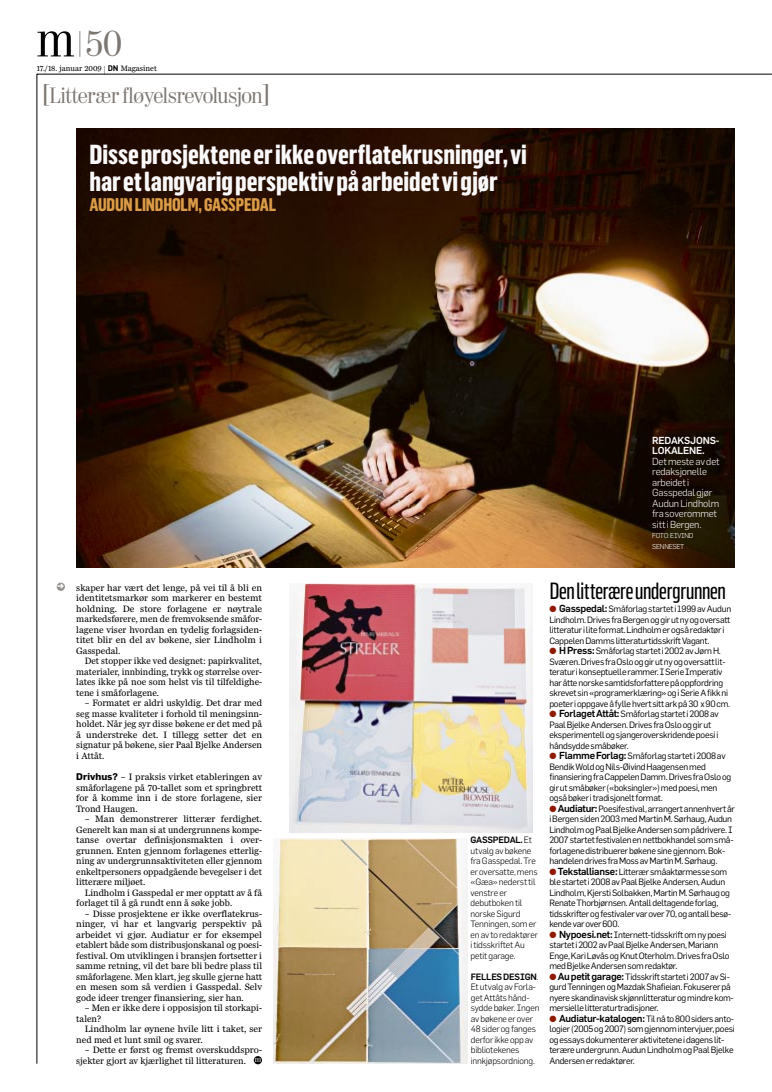
<style>
.page{position:relative;width:772px;height:1092px;background:#fff}
.page>*{position:absolute;margin:0;border:0;box-sizing:border-box;transform-origin:0 0}
.t1{font:36px "Globe Madison Titling Roman";color:#7d7772}
.t2{font:800 condensed 27px/27px "Flama";color:#faf9fa}
.t3{font:23px "Flama Condensed Basic";letter-spacing:-.035em;color:#000}
.t4{font:22px "Globe Madison Titling Roman";letter-spacing:-.015em;color:#7d7772}
.t5{font:800 condensed 18px "Flama";letter-spacing:-.01em;color:#db9c47}
.t6{font:300 10px/10.5px "Flama";letter-spacing:-.015em;color:#faf9fa}
.t7{font:500 10px/10.5px "Flama";letter-spacing:-.02em;color:#faf9fa}
.t8{font:9.5px/10.5px "Miller Daily Two";color:#000;text-align:justify}
.t9{font:9px/10.5px "Flama";letter-spacing:-.025em;color:#000}
.t10{font:300 9px/10.5px "Flama";letter-spacing:-.015em;color:#000}
.t11{font:8px "Miller Daily Two";color:#000}
.t12{font:7.8px "Globe Madison Titling Roman";color:#faf9fa;scale:1.1 1}
.t13{font:300 7px/10.5px "Flama";letter-spacing:-.035em;color:#faf9fa}
.s1{font-size:50px;color:#000}
.s2{font-family:"Miller Daily Two";font-size:30px;color:#000}
.s3{font-size:10px}
.s4{font-family:"DIN";font-weight:700}
.s5{font-size:27px}
.s6{font-family:"Flama";font-weight:700}
.s7{font-weight:500}
.s8{font-weight:500;font-size:10px}
</style>
<div class="page">
<hr style="left:37px;top:74px;width:734px;height:1px;background:#000">
<hr style="left:37px;top:74px;width:1px;height:989px;background:#000">
<img style="left:289px;top:584px;width:243px;height:248px">
<img style="left:76px;top:129px;width:658px;height:438px">
<img style="left:273px;top:838px;width:194px;height:225px">
<svg style="left:57px;top:582px;width:8px;height:9px"></svg>
<svg style="left:253px;top:1055px;width:9px;height:9px"></svg>
<svg style="left:57px;top:584px;width:7px;height:5px"></svg>
<h1 class="t1" style="left:37px;top:24px;width:87px"><span class="s1">m</span><span class="s2">|</span> 50</h1>
<p class="t11" style="left:37px;top:64px;width:121px">17./18. januar 2009 <span class="s3">|</span> <span class="s4">DN</span> Magasinet</p>
<h3 class="t4" style="left:43px;top:83px;width:229px"><span class="s5">[</span>Litterær fløyelsrevolusjon<span class="s5">]</span></h3>
<h2 class="t2" style="left:89px;top:140px;width:438px">Disse prosjektene er ikke overflatekrusninger, vi har et langvarig perspektiv på arbeidet vi gjør</h2>
<h3 class="t5" style="left:89px;top:194px;width:188px">AUDUN LINDHOLM, GASSPEDAL</h3>
<p class="t8" style="left:76px;top:582px;width:187px">skaper har vært det lenge, på vei til å bli en identitetsmarkør som markerer en bestemt holdning. De store forlagene er nøytrale markedsførere, men de fremvoksende småfor&shy;lagene viser hvordan en tydelig forlagsiden&shy;titet blir en del av bøkene, sier Lindholm i Gasspedal.</p>
<p class="t8" style="left:76px;top:655px;width:187px;text-indent:9px">Det stopper ikke ved designet: papirkvalitet, materialer, innbinding, trykk og størrelse over&shy;lates ikke på noe som helst vis til tilfeldighe&shy;tene i småforlagene.</p>
<p class="t8" style="left:76px;top:697px;width:187px;text-indent:9px">– Formatet er aldri uskyldig. Det drar med seg masse kvaliteter i forhold til meningsinn&shy;holdet. Når jeg syr disse bøkene er det med på å understreke det. I tillegg setter det en signatur på bøkene, sier Paal Bjelke Andersen i Attåt.</p>
<p class="t8" style="left:76px;top:771px;width:187px"><span class="s6">Drivhus?</span> – I praksis virket etableringen av småforlagene på 70-tallet som et springbrett for å komme inn i de store forlagene, sier Trond Haugen.</p>
<p class="t8" style="left:76px;top:813px;width:187px;text-indent:9px">– Man demonstrerer litterær ferdighet.<br>Generelt kan man si at undergrunnens kompe&shy;tanse overtar definisjonsmakten i over&shy;grunnen. Enten gjennom forlagenes etterlig&shy;ning av undergrunnsaktiviteten eller gjennom enkeltpersoners oppadgående bevegelser i det litterære miljøet.</p>
<p class="t8" style="left:76px;top:886px;width:187px;text-indent:9px">Lindholm i Gasspedal er mer opptatt av å få forlaget til å gå rundt enn å søke jobb.</p>
<p class="t8" style="left:76px;top:907px;width:187px;text-indent:9px">– Disse prosjektene er ikke overflatekrus&shy;ninger, vi har et langvarig perspektiv på arbeidet vi gjør. Audiatur er for eksempel etablert både som distribusjonskanal og poesi&shy;festival. Om utviklingen i bransjen fortsetter i samme retning, vil det bare bli bedre plass til småforlagene. Men klart, jeg skulle gjerne hatt en mesen som så verdien i Gasspedal. Selv gode ideer trenger finansiering, sier han.</p>
<p class="t8" style="left:76px;top:1002px;width:187px;text-indent:9px">– Men er ikke dere i opposisjon til storkapi&shy;talen?</p>
<p class="t8" style="left:76px;top:1023px;width:187px;text-indent:9px">Lindholm lar øynene hvile litt i taket, ser ned med et lunt smil og svarer.</p>
<p class="t8" style="left:76px;top:1044px;width:187px;text-indent:9px">– Dette er først og fremst overskuddspro&shy;sjekter gjort av kjærlighet til litteraturen.</p>
<p class="t12" style="left:254px;top:1054px;width:7px">m</p>
<p class="t10" style="left:470px;top:834px;width:69px"><span class="s7">GASSPEDAL.</span> Et utvalg av bøkene fra Gasspedal. Tre er oversatte, mens «Gæa» nederst til venstre er debutboken til norske Sigurd<br>Tenningen, som er en av to redaktører i tidsskriftet Au petit garage.</p>
<p class="t10" style="left:470px;top:970px;width:70px"><span class="s7">FELLES DESIGN</span>.<br>Etutvalg av Forla&shy;get Attåts hånd&shy;sydde bøker. Ingen av bøkene er over<br>48 sider og fanges derfor ikke opp av bibliotekenes innkjøpsordniong.</p>
<p class="t7" style="left:651px;top:435px;width:69px">REDAKSJONS-<br>LOKALENE.</p>
<p class="t6" style="left:651px;top:456px;width:69px">Det meste av det redaksjonelle arbeidet i<br>Gasspedal gjør<br>Audun Lindholm fra soverommet sitt i Bergen.</p>
<p class="t13" style="left:651px;top:530px;width:43px">FOTO: EIVIND<br>SENNESET</p>
<h3 class="t3" style="left:549px;top:577px;width:178px">Den litterære undergrunnen</h3>
<p class="t9" style="left:549px;top:603px;width:183px;text-indent:10px"><span class="s8">Gasspedal:</span> Småforlag startet i 1999 av Audun Lindholm. Drives fra Bergen og gir ut ny og oversatt litteratur i lite format. Lindholm er også redaktør i Cappelen Damms litteraturtidsskrift Vagant.</p>
<p class="t9" style="left:558px;top:645px;width:163px"><span class="s8">H Press:</span> Småforlag startet i 2002 av Jørn H.</p>
<p class="t9" style="left:549px;top:656px;width:178px">Sværen. Drives fra Oslo og gir ut ny og oversatt lit-</p>
<p class="t9" style="left:549px;top:666px;width:174px">teratur i konseptuelle rammer. I Serie Imperativ</p>
<p class="t9" style="left:549px;top:677px;width:175px">har åtte norske samtidsforfattere på oppfordring</p>
<p class="t9" style="left:549px;top:687px;width:180px">skrevet sin «programerklæring» og i Serie A fikk ni</p>
<p class="t9" style="left:549px;top:698px;width:182px">poeter i oppgave å fylle hvert sitt ark på 30 x 90 cm.</p>
<p class="t9" style="left:558px;top:708px;width:161px"><span class="s8">Forlaget Attåt:</span> Småforlag startet i 2008 av</p>
<p class="t9" style="left:549px;top:719px;width:163px">Paal Bjelke Andersen. Drives fra Oslo og gir ut</p>
<p class="t9" style="left:549px;top:729px;width:170px">eksperimentell og sjangeroverskridende poesi i</p>
<p class="t9" style="left:549px;top:740px;width:81px">håndsydde småbøker.</p>
<p class="t9" style="left:558px;top:750px;width:168px"><span class="s8">Flamme Forlag:</span> Småforlag startet i 2008 av</p>
<p class="t9" style="left:549px;top:761px;width:158px">Bendik Wold og Nils-Øivind Haagensen med</p>
<p class="t9" style="left:549px;top:771px;width:183px">finansiering fra Cappelen Damm. Drives fra Oslo og</p>
<p class="t9" style="left:549px;top:782px;width:169px">gir ut småbøker («boksingler») med poesi, men</p>
<p class="t9" style="left:549px;top:792px;width:115px">også bøker i tradisjonelt format.</p>
<p class="t9" style="left:557px;top:803px;width:178px"><span class="s8">Audiatur:</span> Poesifestival, arrangert annenhvert år</p>
<p class="t9" style="left:549px;top:813px;width:184px">i Bergen siden 2003 med Martin M. Sørhaug, Audun</p>
<p class="t9" style="left:549px;top:824px;width:185px">Lindholm og Paal Bjelke Andersen som pådrivere. I</p>
<p class="t9" style="left:549px;top:834px;width:185px">2007 startet festivalen en nettbokhandel som små-</p>
<p class="t9" style="left:549px;top:845px;width:177px">forlagene distribuerer bøkene sine gjennom. Bok-</p>
<p class="t9" style="left:549px;top:855px;width:169px">handelen drives fra Moss av Martin M. Sørhaug.</p>
<p class="t9" style="left:557px;top:866px;width:171px"><span class="s8">Tekstallianse:</span> Litterær småaktørmesse som</p>
<p class="t9" style="left:549px;top:876px;width:177px">ble startet i 2008 av Paal Bjelke Andersen, Audun</p>
<p class="t9" style="left:549px;top:887px;width:182px">Lindholm, Kjersti Solbakken, Martin M. Sørhaug og</p>
<p class="t9" style="left:549px;top:897px;width:170px">Renate Thorbjørnsen. Antall deltagende forlag,</p>
<p class="t9" style="left:549px;top:908px;width:183px">tidsskrifter og festivaler var over 70, og antall besø-</p>
<p class="t9" style="left:549px;top:918px;width:71px">kende var over 600.</p>
<p class="t9" style="left:558px;top:929px;width:169px"><span class="s8">Nypoesi.net:</span> Internett-tidsskrift om ny poesi</p>
<p class="t9" style="left:549px;top:939px;width:170px">startet i 2002 av Paal Bjelke Andersen, Mariann</p>
<p class="t9" style="left:549px;top:950px;width:182px">Enge, Kari Løvås og Knut Oterholm. Drives fra Oslo</p>
<p class="t9" style="left:549px;top:960px;width:129px">med Bjelke Andersen som redaktør.</p>
<p class="t9" style="left:557px;top:971px;width:173px"><span class="s8">Au petit garage:</span> Tidsskrift startet i 2007 av Si-</p>
<p class="t9" style="left:549px;top:981px;width:183px">gurd Tenningen og Mazdak Shafieian. Fokuserer på</p>
<p class="t9" style="left:549px;top:992px;width:186px">nyere skandinavisk skjønnlitteratur og mindre kom-</p>
<p class="t9" style="left:549px;top:1002px;width:111px">mersielle litteraturtradisjoner.</p>
<p class="t9" style="left:558px;top:1013px;width:176px"><span class="s8">Audiatur-katalogen:</span> Til nå to 800 siders anto-</p>
<p class="t9" style="left:549px;top:1023px;width:187px">logier (2005 og 2007) som gjennom intervjuer, poesi</p>
<p class="t9" style="left:549px;top:1034px;width:176px">og essays dokumenterer aktivitetene i dagens lit-</p>
<p class="t9" style="left:549px;top:1044px;width:186px">terære undergrunn. Audun Lindholm og Paal Bjelke</p>
<p class="t9" style="left:549px;top:1055px;width:87px">Andersen er redaktører.</p>
</div>
